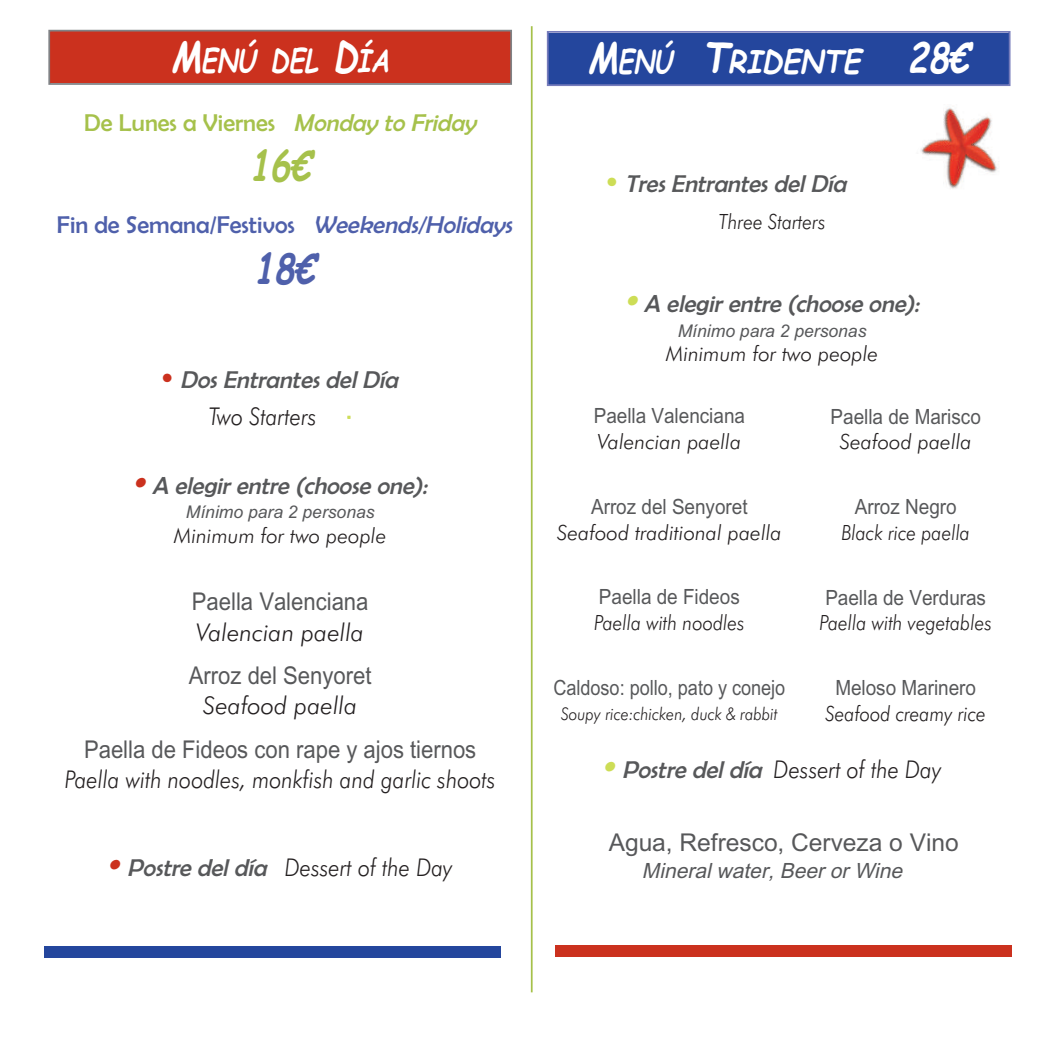
<style>
.page{position:relative;width:1042px;height:1042px;background:#fff}
.page>*{position:absolute;margin:0;border:0;box-sizing:border-box;transform-origin:0 0}
.t1{font:italic 700 42px "Comic Sans MS";color:#a6c14b;scale:.8 1}
.t2{font:italic 700 42px "Comic Sans MS";color:#4f60ab;scale:.8 1}
.t3{font:italic 700 31.5px "Comic Sans MS";color:#fff;scale:.8 1}
.t4{font:italic 300 24.5px "Futura BT";color:#231f20;scale:.9 1}
.t5{font:italic 24.5px "Berlin Sans FB";color:#57585a}
.t6{font:24.5px "Arial Unicode MS";color:#57585a;scale:.9 1}
.t7{font:24.5px "Berlin Sans FB";color:#4f60ab}
.t8{font:24.5px "Berlin Sans FB";color:#a6c14b}
.t9{font:italic 300 24.5px "Futura BT";color:#231f20}
.t10{font:24.5px "Arial Unicode MS";color:#57585a}
.t11{font:21px "Arial Unicode MS";color:#57585a;scale:.9 1}
.t12{font:italic 300 21px "Futura BT";color:#231f20}
.t13{font:italic 300 21px "Futura BT";color:#231f20;scale:.9 1}
.t14{font:21px "Arial Unicode MS";color:#57585a;scale:.86 1}
.t15{font:italic 21px "Arial Unicode MS";color:#57585a}
.t16{font:italic 17.5px "Arial";color:#57585a}
.t17{font:italic 300 17.5px "Futura BT";color:#231f20;scale:.9 1}
.s1{font-size:42px}
.s2{font-style:italic}
.s3{font-weight:700;font-style:normal;font-size:28px;color:#cb311e}
.s4{font-family:"Arial Unicode MS";font-weight:400;font-style:normal;font-size:21px;color:#cddd56}
.s5{font-weight:700;font-size:31.5px;color:#cb311e}
.s6{font-family:"Berlin Sans FB";font-weight:700;font-size:31.5px;color:#cb311e}
.s7{font-family:"Berlin Sans FB";font-weight:400;color:#57585a}
.s8{font-weight:700;font-style:normal;font-size:28px;color:#cddd56}
.s9{font-weight:700;font-size:31.5px;color:#cddd56}
.s10{font-family:"Berlin Sans FB";font-weight:700;font-size:31.5px;color:#cddd56}
</style>
<div class="page">
<div style="left:548px;top:33px;width:461px;height:51px;background:#24469d"></div>
<div style="left:547px;top:31px;width:463px;height:55px;border:2px solid #767cbb"></div>
<hr style="left:531px;top:26px;width:1px;height:966px;background:#a6c14b">
<div style="left:50px;top:32px;width:460px;height:51px;background:#cb311e"></div>
<div style="left:48px;top:30px;width:464px;height:55px;border:2px solid #808285"></div>
<img style="left:921px;top:108px;width:77px;height:81px">
<div style="left:556px;top:945px;width:456px;height:11px;background:#cb311e"></div>
<div style="left:45px;top:946px;width:456px;height:11px;background:#24469d"></div>
<p class="t3" style="left:171px;top:43px;width:283px"><span class="s1">M</span>ENÚ DEL <span class="s1">D</span>ÍA</p>
<p class="t8" style="left:84px;top:108px;width:399px">De Lunes a Viernes <span class="s2">MondaytoFriday</span></p>
<h1 class="t1" style="left:249px;top:142px;width:79px">16€</h1>
<p class="t7" style="left:57px;top:210px;width:462px">Fin de Semana/Festivos <span class="s2">Weekends/Holidays</span></p>
<h1 class="t2" style="left:253px;top:245px;width:79px">18€</h1>
<p class="t5" style="left:162px;top:365px;width:243px"><span class="s3">·</span> Dos Entrantes del Día</p>
<p class="t4" style="left:209px;top:402px;width:160px">Two Starters <span class="s4">·</span></p>
<p class="t5" style="left:133px;top:471px;width:301px"><span class="s5">·</span> A elegir entre (choose one):</p>
<p class="t16" style="left:186px;top:502px;width:190px">Mínimo para 2 personas</p>
<p class="t12" style="left:174px;top:523px;width:214px">Minimum for two people</p>
<p class="t6" style="left:192px;top:587px;width:198px">Paella Valenciana</p>
<p class="t9" style="left:196px;top:618px;width:169px">Valencian paella</p>
<p class="t6" style="left:189px;top:661px;width:204px">Arroz del Senyoret</p>
<p class="t9" style="left:203px;top:691px;width:155px">Seafood paella</p>
<p class="t6" style="left:84px;top:735px;width:437px">Paella de Fideos con rape y ajos tiernos</p>
<p class="t4" style="left:65px;top:765px;width:480px">Paella with noodles, monkfish and garlic shoots</p>
<p class="t4" style="left:108px;top:853px;width:385px"><span class="s6">·</span><span class="s7">Postredeldía</span> Dessert of the Day</p>
<p class="t3" style="left:588px;top:44px;width:478px"><span class="s1">M</span>ENÚ <span class="s1">T</span>RIDENTE <span class="s1">28€</span></p>
<p class="t5" style="left:607px;top:169px;width:246px"><span class="s8">·</span> Tres Entrantes del Día</p>
<p class="t13" style="left:719px;top:209px;width:120px">Three Starters</p>
<p class="t5" style="left:625px;top:289px;width:301px"><span class="s9">·</span> A elegir entre (choose one):</p>
<p class="t16" style="left:678px;top:320px;width:190px">Mínimo para 2 personas</p>
<p class="t12" style="left:666px;top:342px;width:214px">Minimum for two people</p>
<p class="t11" style="left:594px;top:404px;width:170px">Paella Valenciana</p>
<p class="t12" style="left:597px;top:430px;width:145px">Valencian paella</p>
<p class="t11" style="left:591px;top:494px;width:175px">Arroz del Senyoret</p>
<p class="t12" style="left:557px;top:520px;width:226px">Seafood traditional paella</p>
<p class="t11" style="left:599px;top:585px;width:158px">Paella de Fideos</p>
<p class="t13" style="left:594px;top:611px;width:168px">Paella with noodles</p>
<p class="t14" style="left:553px;top:675px;width:271px">Caldoso: pollo, pato y conejo</p>
<p class="t17" style="left:561px;top:704px;width:242px">Soupy rice:chicken, duck &amp; rabbit</p>
<p class="t11" style="left:830px;top:404px;width:168px">Paella de Marisco</p>
<p class="t12" style="left:840px;top:430px;width:133px">Seafood paella</p>
<p class="t11" style="left:855px;top:494px;width:115px">Arroz Negro</p>
<p class="t13" style="left:841px;top:520px;width:144px">Black rice paella</p>
<p class="t11" style="left:825px;top:585px;width:180px">Paella de Verduras</p>
<p class="t13" style="left:819px;top:611px;width:193px">Paella with vegetables</p>
<p class="t11" style="left:835px;top:675px;width:158px">Meloso Marinero</p>
<p class="t13" style="left:825px;top:701px;width:180px">Seafood creamy rice</p>
<p class="t4" style="left:602px;top:755px;width:378px"><span class="s10">·</span><span class="s7">Postredeldía</span> Dessert of the Day</p>
<p class="t10" style="left:609px;top:828px;width:351px">Agua, Refresco, Cerveza o Vino</p>
<p class="t15" style="left:642px;top:859px;width:268px">Mineral water, Beer or Wine</p>
</div>
